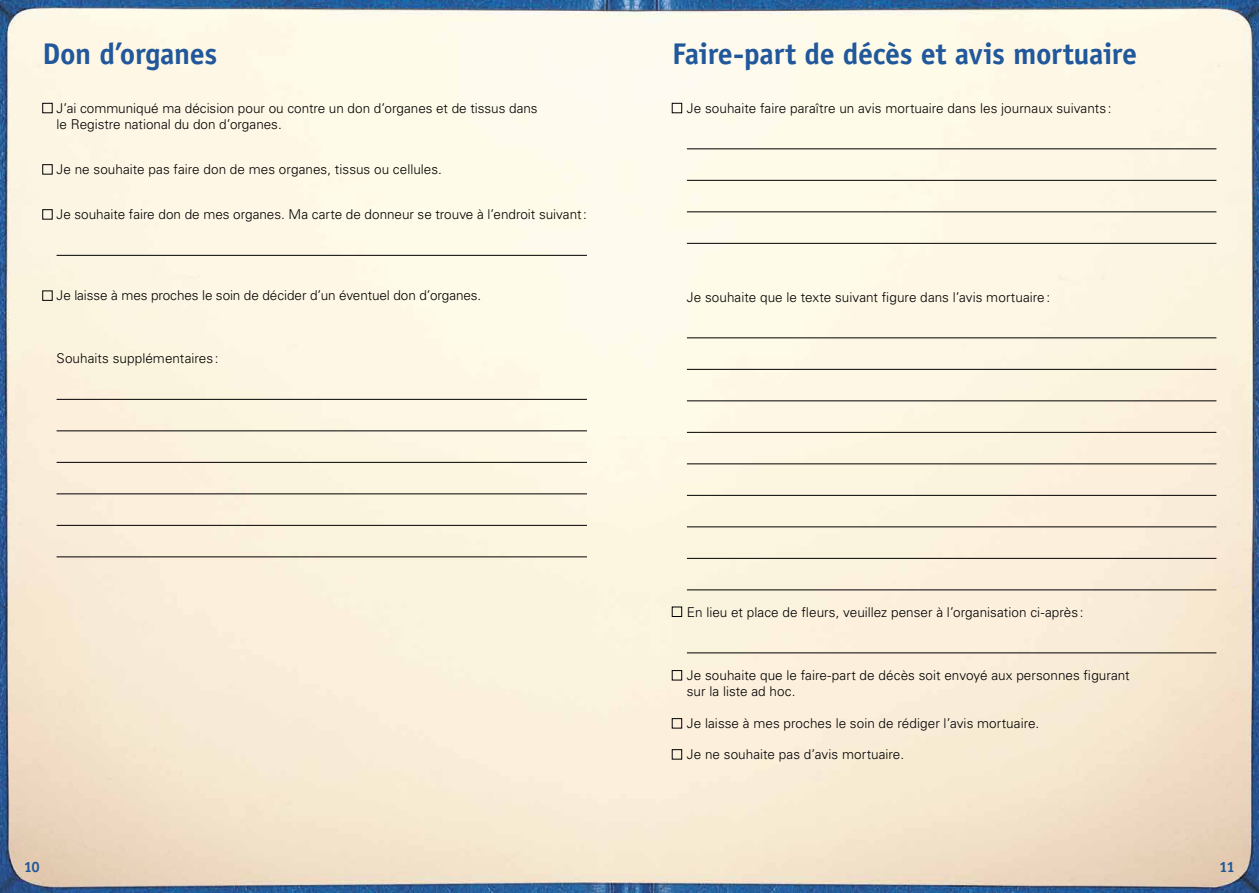
<style>
.page{position:relative;width:1259px;height:893px;background:#fff}
.page>*{position:absolute;margin:0;border:0;box-sizing:border-box;transform-origin:0 0}
.Lauftext_klein{font:700 30px "Officina Sans Std";letter-spacing:-.015em;color:#21589b}
.Lauftext_klein-2{font:700 15px "Officina Sans Std";color:#21589b}
.t1{font:300 13.5px/16.5px "Univers LT Std";color:#000}
</style>
<div class="page">
<img style="left:0;top:0;width:1259px;height:893px">
<hr style="left:57px;top:255px;width:530px;height:1px;background:#000">
<hr style="left:57px;top:399px;width:530px;height:1px;background:#000">
<hr style="left:57px;top:431px;width:530px;height:1px;background:#000">
<hr style="left:57px;top:462px;width:530px;height:1px;background:#000">
<hr style="left:57px;top:494px;width:530px;height:1px;background:#000">
<hr style="left:57px;top:525px;width:530px;height:1px;background:#000">
<hr style="left:57px;top:557px;width:530px;height:1px;background:#000">
<div style="left:43px;top:103px;width:9px;height:10px;border:1px solid #000"></div>
<hr style="left:687px;top:149px;width:529px;height:1px;background:#000">
<hr style="left:687px;top:180px;width:529px;height:1px;background:#000">
<hr style="left:687px;top:212px;width:529px;height:1px;background:#000">
<hr style="left:687px;top:243px;width:529px;height:1px;background:#000">
<hr style="left:687px;top:338px;width:529px;height:1px;background:#000">
<hr style="left:687px;top:369px;width:529px;height:1px;background:#000">
<hr style="left:687px;top:401px;width:529px;height:1px;background:#000">
<hr style="left:687px;top:432px;width:529px;height:1px;background:#000">
<hr style="left:687px;top:464px;width:529px;height:1px;background:#000">
<hr style="left:687px;top:495px;width:529px;height:1px;background:#000">
<hr style="left:687px;top:527px;width:529px;height:1px;background:#000">
<hr style="left:687px;top:558px;width:529px;height:1px;background:#000">
<hr style="left:687px;top:590px;width:529px;height:1px;background:#000">
<hr style="left:687px;top:653px;width:529px;height:1px;background:#000">
<div style="left:672px;top:103px;width:10px;height:10px;border:1px solid #000"></div>
<div style="left:672px;top:607px;width:10px;height:10px;border:1px solid #000"></div>
<div style="left:672px;top:670px;width:10px;height:10px;border:1px solid #000"></div>
<div style="left:672px;top:718px;width:10px;height:10px;border:1px solid #000"></div>
<div style="left:672px;top:749px;width:10px;height:10px;border:1px solid #000"></div>
<p class="Lauftext_klein" style="left:43px;top:35px;width:176px">Don d’organes</p>
<p class="t1" style="left:57px;top:100px;width:482px">J’ai communiqué ma décision pour ou contre un don d’organes et de tissus dans le Registre national du don d’organes.</p>
<p class="t1" style="left:57px;top:161px;width:387px">Je ne souhaite pas faire don de mes organes, tissus ou cellules.</p>
<p class="t1" style="left:57px;top:206px;width:532px">Je souhaite faire don de mes organes. Ma carte de donneur se trouve à l’endroit suivant:</p>
<p class="t1" style="left:57px;top:287px;width:426px">Je laisse à mes proches le soin de décider d’un éventuel don d’organes.</p>
<p class="t1" style="left:57px;top:350px;width:163px">Souhaits supplémentaires :</p>
<p class="Lauftext_klein" style="left:672px;top:35px;width:466px">Faire-part de décès et avis mortuaire</p>
<p class="t1" style="left:687px;top:100px;width:426px">Je souhaite faire paraître un avis mortuaire dans les journaux suivants :</p>
<p class="t1" style="left:687px;top:289px;width:365px">Je souhaite que le texte suivant figure dans l’avis mortuaire:</p>
<p class="t1" style="left:687px;top:604px;width:398px">En lieu et place de fleurs, veuillez penser à l’organisation ci-après:</p>
<p class="t1" style="left:687px;top:667px;width:444px">Je souhaite que le faire-part de décès soit envoyé aux personnes figurant sur la liste ad hoc.</p>
<p class="t1" style="left:687px;top:715px;width:354px">Je laisse à mes proches le soin de rédiger l’avis mortuaire.</p>
<p class="t1" style="left:687px;top:746px;width:219px">Je ne souhaite pas d’avis mortuaire.</p>
<p class="Lauftext_klein-2" style="left:24px;top:857px;width:18px">10</p>
<p class="Lauftext_klein-2" style="left:1219px;top:857px;width:17px">11</p>
</div>
